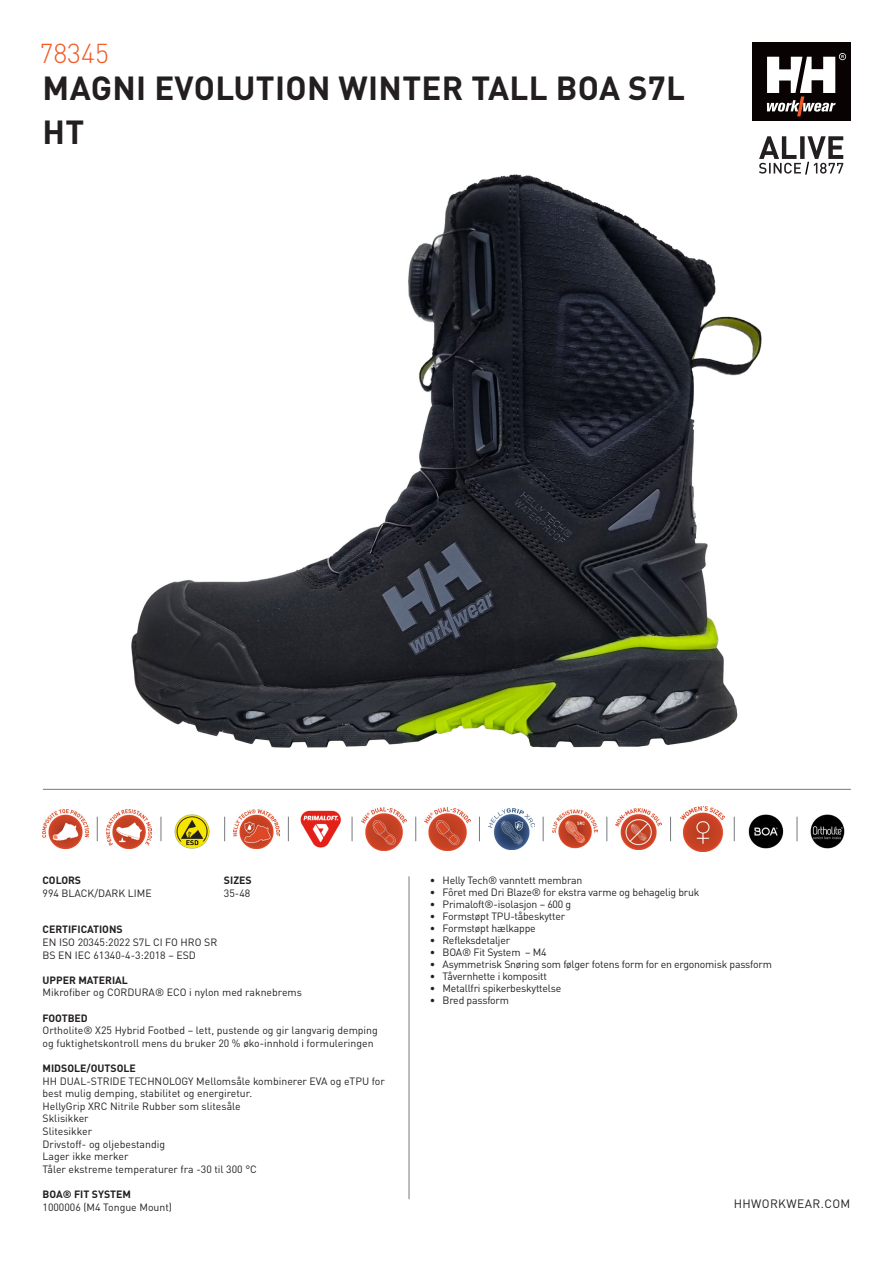
<style>
.page{position:relative;width:893px;height:1263px;background:#fff}
.page>*{position:absolute;margin:0;border:0;box-sizing:border-box;transform-origin:0 0}
.t1{font:700 33px/44.2px "DIN Pro";letter-spacing:.01em;color:#231f20}
.t2{font:300 27px "DIN Pro";color:#f15921}
.t3{font:12px "DIN Pro";letter-spacing:.035em;color:#231f20}
.t4{font:10.5px/12.6px "DIN Pro";color:#231f20}
.t5{font:10.5px "DIN Pro";letter-spacing:-.02em;color:#231f20}
.t6{font:700 10.5px "DIN Pro";color:#231f20}
</style>
<div class="page">
<svg style="left:759px;top:136px;width:84px;height:39px"></svg>
<div style="left:752px;top:43px;width:98px;height:78px;background:#080302"></div>
<svg style="left:767px;top:53px;width:79px;height:63px"></svg>
<img style="left:131px;top:174px;width:631px;height:574px">
<svg style="left:97px;top:817px;width:1px;height:24px"></svg>
<svg style="left:415px;top:817px;width:1px;height:24px"></svg>
<svg style="left:352px;top:817px;width:1px;height:24px"></svg>
<svg style="left:670px;top:817px;width:1px;height:24px"></svg>
<svg style="left:161px;top:817px;width:1px;height:24px"></svg>
<svg style="left:479px;top:817px;width:1px;height:24px"></svg>
<svg style="left:734px;top:817px;width:1px;height:24px"></svg>
<svg style="left:797px;top:817px;width:1px;height:24px"></svg>
<svg style="left:224px;top:817px;width:1px;height:24px"></svg>
<svg style="left:543px;top:817px;width:1px;height:24px"></svg>
<svg style="left:288px;top:817px;width:1px;height:24px"></svg>
<svg style="left:606px;top:817px;width:1px;height:24px"></svg>
<img style="left:43px;top:810px;width:45px;height:38px">
<img style="left:552px;top:809px;width:46px;height:40px">
<img style="left:300px;top:810px;width:41px;height:38px">
<img style="left:174px;top:814px;width:36px;height:35px">
<img style="left:680px;top:806px;width:44px;height:46px">
<img style="left:425px;top:807px;width:45px;height:44px">
<img style="left:106px;top:810px;width:46px;height:38px">
<img style="left:616px;top:808px;width:46px;height:41px">
<img style="left:361px;top:807px;width:46px;height:44px">
<img style="left:234px;top:810px;width:45px;height:38px">
<img style="left:748px;top:814px;width:36px;height:35px">
<img style="left:810px;top:814px;width:35px;height:35px">
<img style="left:488px;top:809px;width:46px;height:40px">
<hr style="left:43px;top:789px;width:808px;height:1px;background:#76787b">
<hr style="left:409px;top:876px;width:1px;height:323px;background:#76787b">
<h2 class="t2" style="left:40px;top:38px;width:71px">78345</h2>
<h1 class="t1" style="left:43px;top:66px;width:644px">MAGNI EVOLUTION WINTER TALL BOA S7L<br>HT</h1>
<p class="t6" style="left:43px;top:875px;width:40px">COLORS</p>
<p class="t4" style="left:43px;top:888px;width:111px">994 BLACK/DARK LIME</p>
<p class="t6" style="left:224px;top:875px;width:29px">SIZES</p>
<p class="t4" style="left:224px;top:888px;width:28px">35-48</p>
<p class="t6" style="left:43px;top:924px;width:82px">CERTIFICATIONS</p>
<p class="t4" style="left:43px;top:937px;width:176px">EN ISO 20345:2022 S7L CI FO HRO SR<br>BS EN IEC 61340-4-3:2018 – ESD</p>
<p class="t6" style="left:43px;top:974px;width:87px">UPPER MATERIAL</p>
<p class="t4" style="left:43px;top:987px;width:261px">Mikrofiber og CORDURA® ECO i nylon med raknebrems</p>
<p class="t6" style="left:43px;top:1012px;width:47px">FOOTBED</p>
<p class="t4" style="left:43px;top:1025px;width:337px">Ortholite® X25 Hybrid Footbed – lett, pustende og gir langvarig demping og fuktighetskontroll mens du bruker 20 % øko-innhold i formuleringen</p>
<p class="t6" style="left:43px;top:1062px;width:95px">MIDSOLE/OUTSOLE</p>
<p class="t4" style="left:43px;top:1075px;width:344px">HH DUAL-STRIDE TECHNOLOGY Mellomsåle kombinerer EVA og eTPU for best mulig demping, stabilitet og energiretur.<br>HellyGrip XRC Nitrile Rubber som slitesåle<br>Sklisikker<br>Slitesikker<br>Drivstoff- og oljebestandig<br>Lager ikke merker<br>Tåler ekstreme temperaturer fra -30 til 300 °C</p>
<p class="t6" style="left:43px;top:1188px;width:90px">BOA® FIT SYSTEM</p>
<p class="t4" style="left:43px;top:1201px;width:131px">1000006 (M4 Tongue Mount)</p>
<p class="t5" style="left:430px;top:876px;width:154px">• Helly Tech® vanntett membran</p>
<p class="t5" style="left:430px;top:888px;width:271px">• Fôret med Dri Blaze® for ekstra varme og behagelig bruk</p>
<p class="t5" style="left:430px;top:900px;width:143px">• Primaloft®-isolasjon – 600 g</p>
<p class="t5" style="left:430px;top:912px;width:137px">• Formstøpt TPU-tåbeskytter</p>
<p class="t5" style="left:430px;top:924px;width:107px">• Formstøpt hælkappe</p>
<p class="t5" style="left:430px;top:936px;width:82px">• Refleksdetaljer</p>
<p class="t5" style="left:430px;top:948px;width:118px">• BOA® Fit System – M4</p>
<p class="t5" style="left:430px;top:960px;width:344px">• Asymmetrisk Snøring som følger fotens form for en ergonomisk passform</p>
<p class="t5" style="left:430px;top:972px;width:119px">• Tåvernhette i kompositt</p>
<p class="t5" style="left:430px;top:984px;width:133px">• Metallfri spikerbeskyttelse</p>
<p class="t5" style="left:430px;top:996px;width:81px">• Bred passform</p>
<p class="t3" style="left:734px;top:1199px;width:118px">HHWORKWEAR.COM</p>
</div>
